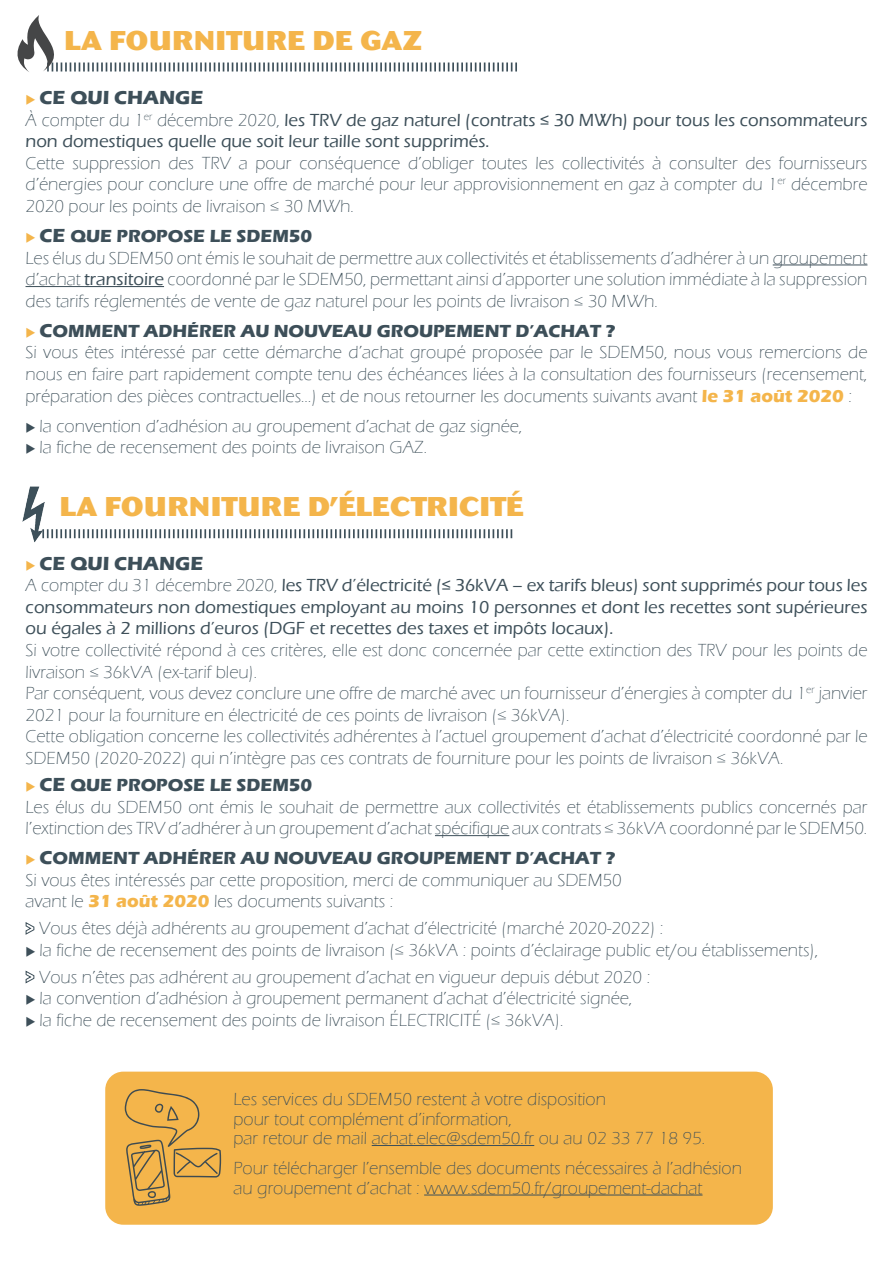
<style>
.page{position:relative;width:893px;height:1263px;background:#fff}
.page>*{position:absolute;margin:0;border:0;box-sizing:border-box;transform-origin:0 0}
.t1{font:800 27px "Cosmos";letter-spacing:.02em;color:#f4b54b}
.t2{font:700 19.5px "Eras ITC";color:#3d4f59}
.t3{font:300 18px/21.6px "Eras ITC";color:#3d4f59}
.t4{font:500 18px/21.6px "Eras ITC";color:#3d4f59}
.s1{color:#f4b54b}
.s2{font-weight:300}
.s3{font-weight:700;font-size:19.5px}
.s4{font-weight:700}
.s5{font-weight:500}
.s6{font-weight:700;color:#f4b54b}
</style>
<div class="page">
<hr style="left:773px;top:264px;width:94px;height:1px;background:#3d4f59">
<hr style="left:26px;top:286px;width:58px;height:1px;background:#3d4f59">
<hr style="left:84px;top:286px;width:80px;height:1px;background:#3d4f59">
<hr style="left:435px;top:835px;width:74px;height:1px;background:#3d4f59">
<div style="left:105px;top:1071px;width:668px;height:154px;background:#f4b54b;border-radius:18px"></div>
<svg style="left:125px;top:1089px;width:96px;height:117px"></svg>
<hr style="left:372px;top:1145px;width:162px;height:1px;background:#3d4f59">
<hr style="left:424px;top:1194px;width:278px;height:1px;background:#3d4f59">
<svg style="left:17px;top:15px;width:500px;height:57px"></svg>
<img style="left:22px;top:486px;width:40px;height:57px">
<svg style="left:42px;top:529px;width:470px;height:9px"></svg>
<h1 class="t1" style="left:65px;top:24px;width:358px">LA FOURNITURE DE GAZ</h1>
<p class="t2" style="left:26px;top:86px;width:179px"><span class="s1">◆</span> CE QUI CHANGE</p>
<p class="t4" style="left:26px;top:109px;width:843px"><span class="s2">À compter du 1</span><sup>er</sup> <span class="s2">décembre 2020,</span> les TRV de gaz naturel (contrats ≤ 30 MWh) pour tous les consommateurs non domestiques quelle que soit leur taille sont supprimés.</p>
<p class="t3" style="left:26px;top:152px;width:843px;text-align:justify">Cette suppression des TRV a pour conséquence d’obliger toutes les collectivités à consulter des fournisseurs d’énergies pour conclure une offre de marché pour leur approvisionnement en gaz à compter du 1<sup>er</sup> décembre 2020 pour les points de livraison ≤ 30 MWh.</p>
<p class="t3" style="left:26px;top:225px;width:843px"><span class="s1">◆</span> <span class="s3">CE</span> <span class="s4">QUE PROPOSE LE SDEM50<br></span>Les élus du SDEM50 ont émis le souhait de permettre aux collectivités et établissements d’adhérer à un groupement d’achat <span class="s5">transitoire</span> coordonné par le SDEM50, permettant ainsi d’apporter une solution immédiate à la suppression des tarifs réglementés de vente de gaz naturel pour les points de livraison ≤ 30 MWh.</p>
<p class="t3" style="left:26px;top:320px;width:843px"><span class="s1">◆</span> <span class="s3">C</span><span class="s4">OMMENT ADHÉRER AU NOUVEAU GROUPEMENT D’ACHAT ?<br></span>Si vous êtes intéressé par cette démarche d’achat groupé proposée par le SDEM50, nous vous remercions de nous en faire part rapidement compte tenu des échéances liées à la consultation des fournisseurs (recensement, préparation des pièces contractuelles…) et de nous retourner les documents suivants avant <span class="s6">le 31 août 2020</span> :</p>
<p class="t3" style="left:26px;top:415px;width:498px">◆ la convention d’adhésion au groupement d’achat de gaz signée,</p>
<p class="t3" style="left:26px;top:437px;width:403px">◆ la fiche de recensement des points de livraison GAZ.</p>
<h1 class="t1" style="left:60px;top:491px;width:465px">LA FOURNITURE D’ÉLECTRICITÉ</h1>
<p class="t2" style="left:26px;top:552px;width:179px"><span class="s1">◆</span> CE QUI CHANGE</p>
<p class="t4" style="left:26px;top:575px;width:843px;text-align:justify"><span class="s2">A compter du 31 décembre 2020,</span> les TRV d’électricité (≤ 36kVA – ex tarifs bleus) sont supprimés pour tous les consommateurs non domestiques employant au moins 10 personnes et dont les recettes sont supérieures ou égales à 2 millions d’euros (DGF et recettes des taxes et impôts locaux).</p>
<p class="t3" style="left:26px;top:639px;width:843px">Si votre collectivité répond à ces critères, elle est donc concernée par cette extinction des TRV pour les points de livraison ≤ 36kVA (ex-tarif bleu).<br>Par conséquent, vous devez conclure une offre de marché avec un fournisseur d’énergies à compter du 1<sup>er</sup> janvier 2021 pour la fourniture en électricité de ces points de livraison (≤ 36kVA).<br>Cette obligation concerne les collectivités adhérentes à l’actuel groupement d’achat d’électricité coordonné par le SDEM50 (2020-2022) qui n’intègre pas ces contrats de fourniture pour les points de livraison ≤ 36kVA.</p>
<p class="t3" style="left:26px;top:774px;width:843px"><span class="s1">◆</span> <span class="s3">CE</span> <span class="s4">QUE PROPOSE LE SDEM50<br></span>Les élus du SDEM50 ont émis le souhait de permettre aux collectivités et établissements publics concernés par l’extinction des TRV d’adhérer à un groupement d’achat spécifique aux contrats ≤ 36kVA coordonné par le SDEM50.</p>
<p class="t3" style="left:26px;top:848px;width:598px"><span class="s1">◆</span> <span class="s3">C</span><span class="s4">OMMENT ADHÉRER AU NOUVEAU GROUPEMENT D’ACHAT ?<br></span>Si vous êtes intéressés par cette proposition, merci de communiquer au SDEM50 avant le <span class="s6">31 août 2020</span> les documents suivants :</p>
<p class="t3" style="left:26px;top:918px;width:639px"><span class="s4">&gt;</span> Vous êtes déjà adhérents au groupement d’achat d’électricité (marché 2020-2022) :</p>
<p class="t3" style="left:26px;top:937px;width:794px;line-height:27px">◆ la fiche de recensement des points de livraison (≤ 36kVA : points d’éclairage public et/ou établissements), <span class="s4">&gt;</span> Vous n’êtes pas adhérent au groupement d’achat en vigueur depuis début 2020 :</p>
<p class="t3" style="left:26px;top:987px;width:608px">◆ la convention d’adhésion à groupement permanent d’achat d’électricité signée,</p>
<p class="t3" style="left:26px;top:1009px;width:539px">◆ la fiche de recensement des points de livraison ÉLECTRICITÉ (≤ 36kVA).</p>
<p class="t3" style="left:234px;top:1090px;width:473px;line-height:19.5px">Les services du SDEM50 restent à votre disposition<br>pour tout complément d’information,<br>par retour de mail achat.elec@sdem50.fr ou au 02 33 77 18 95.</p>
<p class="t3" style="left:234px;top:1159px;width:510px;line-height:19.5px">Pour télécharger l’ensemble des documents nécessaires à l’adhésion au groupement d’achat : www.sdem50.fr/groupement-dachat</p>
</div>
